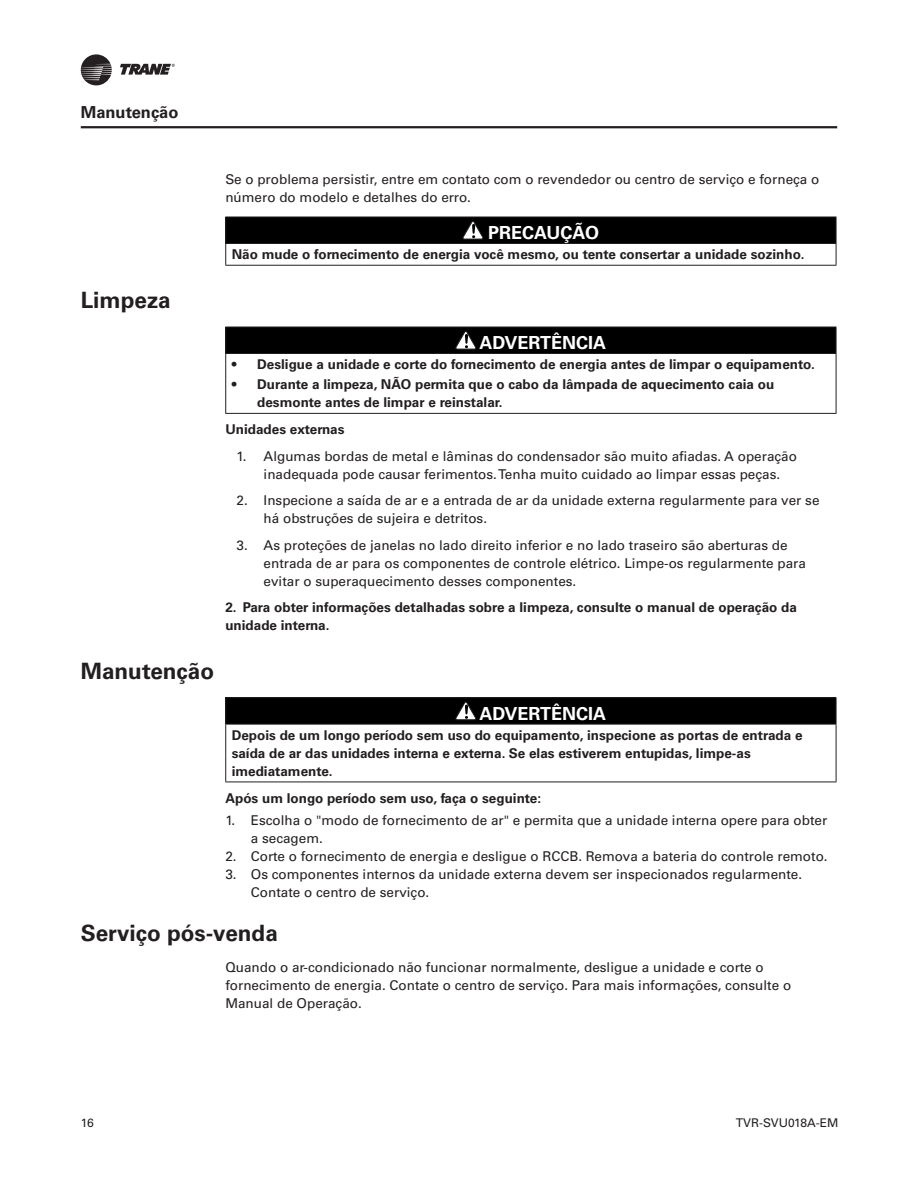
<style>
.page{position:relative;width:918px;height:1188px;background:#fff}
.page>*{position:absolute;margin:0;border:0;box-sizing:border-box;transform-origin:0 0}
.tit2{font:700 22.5px "Univers LT Std";color:#231f20}
.txt{font:700 18px "Univers LT Std";color:#fff}
.t1{font:700 16.5px "Univers LT Std";color:#231f20}
.txt_entrada{font:13.5px/18px "Univers LT Std";color:#231f20}
.box{font:700 13.5px/18px "Univers LT Std";color:#231f20}
.txt_entrada-2{font:700 13.5px/18px "Univers LT Std";color:#231f20}
.t2{font:12px "Univers LT Std";color:#231f20}
</style>
<div class="page">
<svg style="left:120px;top:64px;width:55px;height:11px"></svg>
<svg style="left:81px;top:54px;width:31px;height:31px"></svg>
<hr style="left:81px;top:126px;width:756px;height:2px;background:#231f20">
<div style="left:226px;top:217px;width:610px;height:26px;background:#000"></div>
<hr style="left:225px;top:217px;width:611px;height:1px;background:#231f20">
<svg style="left:225px;top:217px;width:1px;height:48px"></svg>
<svg style="left:836px;top:217px;width:1px;height:48px"></svg>
<hr style="left:225px;top:265px;width:611px;height:1px;background:#231f20">
<hr style="left:225px;top:243px;width:611px;height:1px;background:#231f20">
<svg style="left:463px;top:221px;width:21px;height:18px"></svg>
<div style="left:226px;top:327px;width:610px;height:26px;background:#000"></div>
<hr style="left:225px;top:327px;width:611px;height:1px;background:#231f20">
<svg style="left:225px;top:327px;width:1px;height:26px"></svg>
<svg style="left:836px;top:327px;width:1px;height:26px"></svg>
<hr style="left:225px;top:354px;width:1px;height:59px;background:#231f20">
<hr style="left:836px;top:354px;width:1px;height:59px;background:#231f20">
<hr style="left:225px;top:413px;width:611px;height:1px;background:#231f20">
<hr style="left:225px;top:353px;width:611px;height:1px;background:#231f20">
<svg style="left:455px;top:331px;width:21px;height:18px"></svg>
<div style="left:226px;top:698px;width:610px;height:26px;background:#000"></div>
<hr style="left:225px;top:697px;width:611px;height:1px;background:#231f20">
<svg style="left:225px;top:698px;width:1px;height:26px"></svg>
<svg style="left:836px;top:698px;width:1px;height:26px"></svg>
<hr style="left:225px;top:725px;width:1px;height:57px;background:#231f20">
<hr style="left:836px;top:725px;width:1px;height:57px;background:#231f20">
<hr style="left:225px;top:782px;width:611px;height:1px;background:#231f20">
<hr style="left:225px;top:724px;width:611px;height:1px;background:#231f20">
<svg style="left:455px;top:701px;width:21px;height:19px"></svg>
<p class="t1" style="left:81px;top:102px;width:99px">Manutenção</p>
<p class="tit2" style="left:81px;top:287px;width:92px">Limpeza</p>
<p class="txt_entrada" style="left:225px;top:170px;width:596px">Se o problema persistir, entre em contato com o revendedor ou centro de serviço e forneça o número do modelo e detalhes do erro.</p>
<p class="txt" style="left:488px;top:222px;width:112px">PRECAUÇÃO</p>
<p class="box" style="left:232px;top:246px;width:574px">Não mude o fornecimento de energia você mesmo, ou tente consertar a unidade sozinho.</p>
<p class="txt" style="left:480px;top:332px;width:128px">ADVERTÊNCIA</p>
<p class="box" style="left:232px;top:356px;width:585px">• Desligue a unidade e corte do fornecimento de energia antes de limpar o equipamento.</p>
<p class="box" style="left:257px;top:376px;width:519px;text-indent:-26px">• Durante a limpeza, NÃO permita que o cabo da lâmpada de aquecimento caia ou desmonte antes de limpar e reinstalar.</p>
<p class="txt_entrada-2" style="left:225px;top:421px;width:121px">Unidades externas</p>
<p class="txt_entrada" style="left:264px;top:447px;width:535px;text-indent:-27px">1. Algumas bordas de metal e lâminas do condensador são muito afiadas. A operação inadequada pode causar ferimentos. Tenha muito cuidado ao limpar essas peças.</p>
<p class="txt_entrada" style="left:264px;top:492px;width:557px;text-indent:-27px">2. Inspecione a saída de ar e a entrada de ar da unidade externa regularmente para ver se há obstruções de sujeira e detritos.</p>
<p class="txt_entrada" style="left:264px;top:536px;width:544px;text-indent:-27px">3. As proteções de janelas no lado direito inferior e no lado traseiro são aberturas de entrada de ar para os componentes de controle elétrico. Limpe-os regularmente para evitar o superaquecimento desses componentes.</p>
<p class="txt_entrada-2" style="left:225px;top:599px;width:573px">2. Para obter informações detalhadas sobre a limpeza, consulte o manual de operação da unidade interna.</p>
<p class="tit2" style="left:81px;top:657px;width:135px">Manutenção</p>
<p class="txt" style="left:480px;top:703px;width:128px">ADVERTÊNCIA</p>
<p class="box" style="left:232px;top:726px;width:572px">Depois de um longo período sem uso do equipamento, inspecione as portas de entrada e saída de ar das unidades interna e externa. Se elas estiverem entupidas, limpe-as imediatamente.</p>
<p class="txt_entrada-2" style="left:225px;top:789px;width:317px">Após um longo período sem uso, faça o seguinte:</p>
<p class="txt_entrada" style="left:251px;top:811px;width:578px;text-indent:-26px">1. Escolha o "modo de fornecimento de ar" e permita que a unidade interna opere para obter a secagem.</p>
<p class="txt_entrada" style="left:225px;top:847px;width:604px">2. Corte o fornecimento de energia e desligue o RCCB. Remova a bateria do controle remoto.</p>
<p class="txt_entrada" style="left:251px;top:865px;width:553px;text-indent:-26px">3. Os componentes internos da unidade externa devem ser inspecionados regularmente.<br>Contate o centro de serviço.</p>
<p class="tit2" style="left:81px;top:920px;width:199px">Serviço pós-venda</p>
<p class="txt_entrada" style="left:225px;top:958px;width:567px">Quando o ar-condicionado não funcionar normalmente, desligue a unidade e corte o fornecimento de energia. Contate o centro de serviço. Para mais informações, consulte o<br>Manual de Operação.</p>
<p class="t2" style="left:81px;top:1116px;width:15px">16</p>
<p class="t2" style="left:736px;top:1116px;width:104px">TVR-SVU018A-EM</p>
</div>
